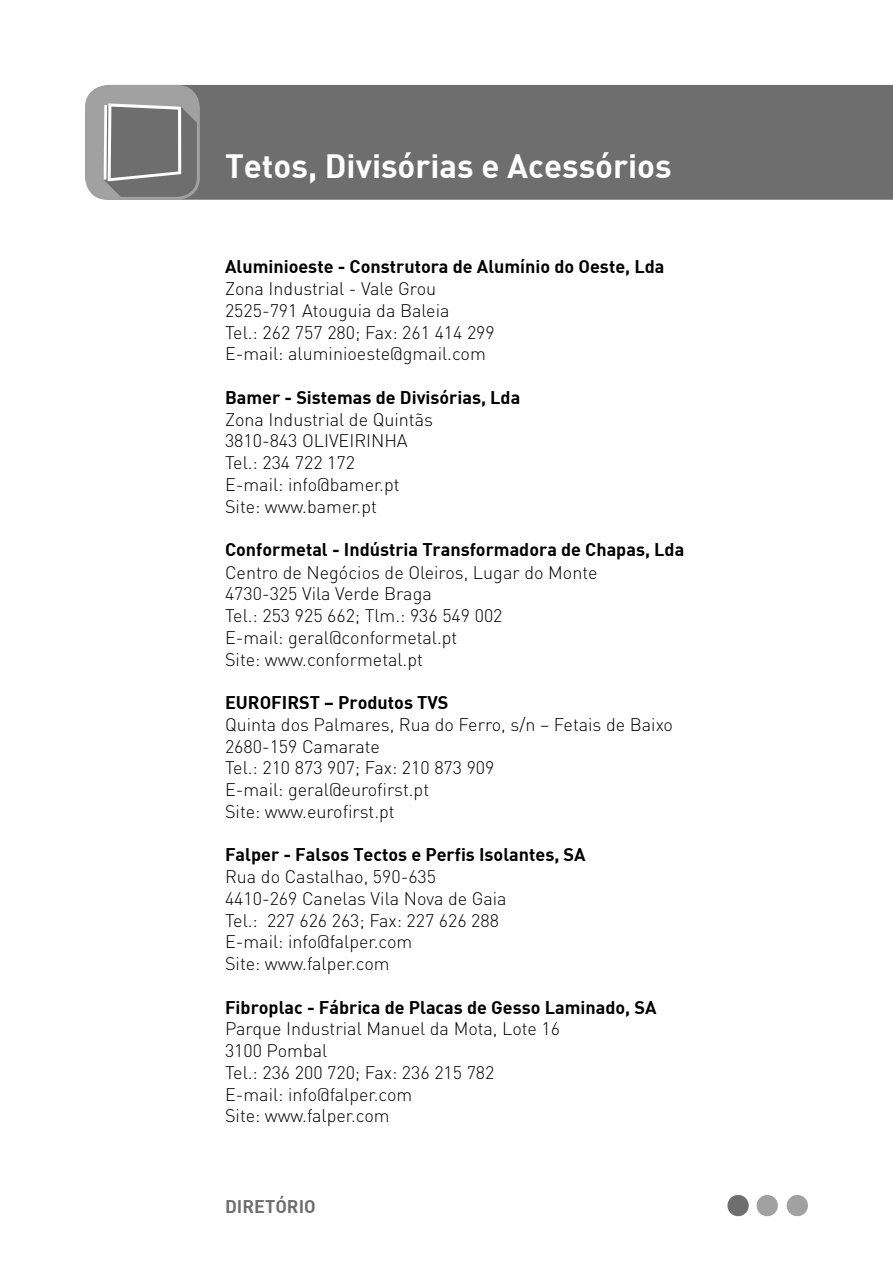
<style>
.page{position:relative;width:893px;height:1263px;background:#fff}
.page>*{position:absolute;margin:0;border:0;box-sizing:border-box;transform-origin:0 0}
.t1{font:33px "DIN Bold";color:#fff}
.t2{font:300 18px/21.8px "DIN";color:#000}
.t3{font:18px "DIN Bold";color:#000}
.t4{font:18px "DIN Bold";color:#6e6e6e}
</style>
<div class="page">
<div style="left:85px;top:85px;width:808px;height:115px;background:#6e6e6e"></div>
<div style="left:87px;top:87px;width:111px;height:111px;background:#a1a1a1;border-radius:21px"></div>
<div style="left:85px;top:85px;width:115px;height:115px;border:3px solid #a1a1a1;border-radius:21px"></div>
<svg style="left:104px;top:103px;width:94px;height:95px"></svg>
<div style="left:787px;top:1195px;width:21px;height:21px;background:#a1a1a1;border-radius:50%"></div>
<div style="left:727px;top:1195px;width:22px;height:21px;background:#6e6e6e;border-radius:50%"></div>
<div style="left:757px;top:1195px;width:21px;height:21px;background:#a1a1a1;border-radius:50%"></div>
<h1 class="t1" style="left:225px;top:144px;width:448px">Tetos, Divisórias e Acessórios</h1>
<p class="t3" style="left:225px;top:255px;width:441px">Aluminioeste - Construtora de Alumínio do Oeste, Lda</p>
<p class="t2" style="left:225px;top:278px;width:271px">Zona Industrial - Vale Grou<br>2525-791 Atouguia da Baleia<br>Tel.: 262 757 280; Fax: 261 414 299<br>E-mail: aluminioeste@gmail.com</p>
<p class="t3" style="left:225px;top:386px;width:297px">Bamer - Sistemas de Divisórias, Lda</p>
<p class="t2" style="left:225px;top:408px;width:210px">Zona Industrial de Quintãs<br>3810-843 OLIVEIRINHA<br>Tel.: 234 722 172<br>E-mail: info@bamer.pt<br>Site: www.bamer.pt</p>
<p class="t3" style="left:225px;top:538px;width:461px">Conformetal - I ndústria Transformadora de Chapas, Lda</p>
<p class="t2" style="left:225px;top:561px;width:374px">Centro de Negócios de Oleiros, Lugar do Monte<br>4730-325 Vila Verde Braga<br>Tel.: 253 925 662; Tlm.: 936 549 002<br>E-mail: geral@conformetal.pt<br>Site: www.conformetal.pt</p>
<p class="t3" style="left:225px;top:691px;width:225px">EURO FIRST – Produtos TVS</p>
<p class="t2" style="left:225px;top:713px;width:449px">Quinta dos Palmares, Rua do Ferro, s/n – Fetais de Baixo<br>2680-159 Camarate<br>Tel.: 210 873 907; Fax: 210 873 909<br>E-mail: geral@eurofirst.pt<br>Site: www.eurofirst.pt</p>
<p class="t3" style="left:225px;top:843px;width:362px">Falper - Falsos Tectos e Perfis Isolantes, SA</p>
<p class="t2" style="left:225px;top:866px;width:283px">Rua do Castalhao, 590-635<br>4410-269 Canelas Vila Nova de Gaia<br>Tel.: 227 626 263; Fax: 227 626 288<br>E-mail: info@falper.com<br>Site: www.falper.com</p>
<p class="t3" style="left:225px;top:995px;width:433px">Fibroplac - Fábrica de Placas de Gesso Laminado, SA</p>
<p class="t2" style="left:225px;top:1018px;width:337px">Parque Industrial Manuel da Mota, Lote 16<br>3100 Pombal<br>Tel.: 236 200 720; Fax: 236 215 782<br>E-mail: info@falper.com<br>Site: www.falper.com</p>
<p class="t4" style="left:225px;top:1195px;width:92px">DIRETÓRIO</p>
</div>
